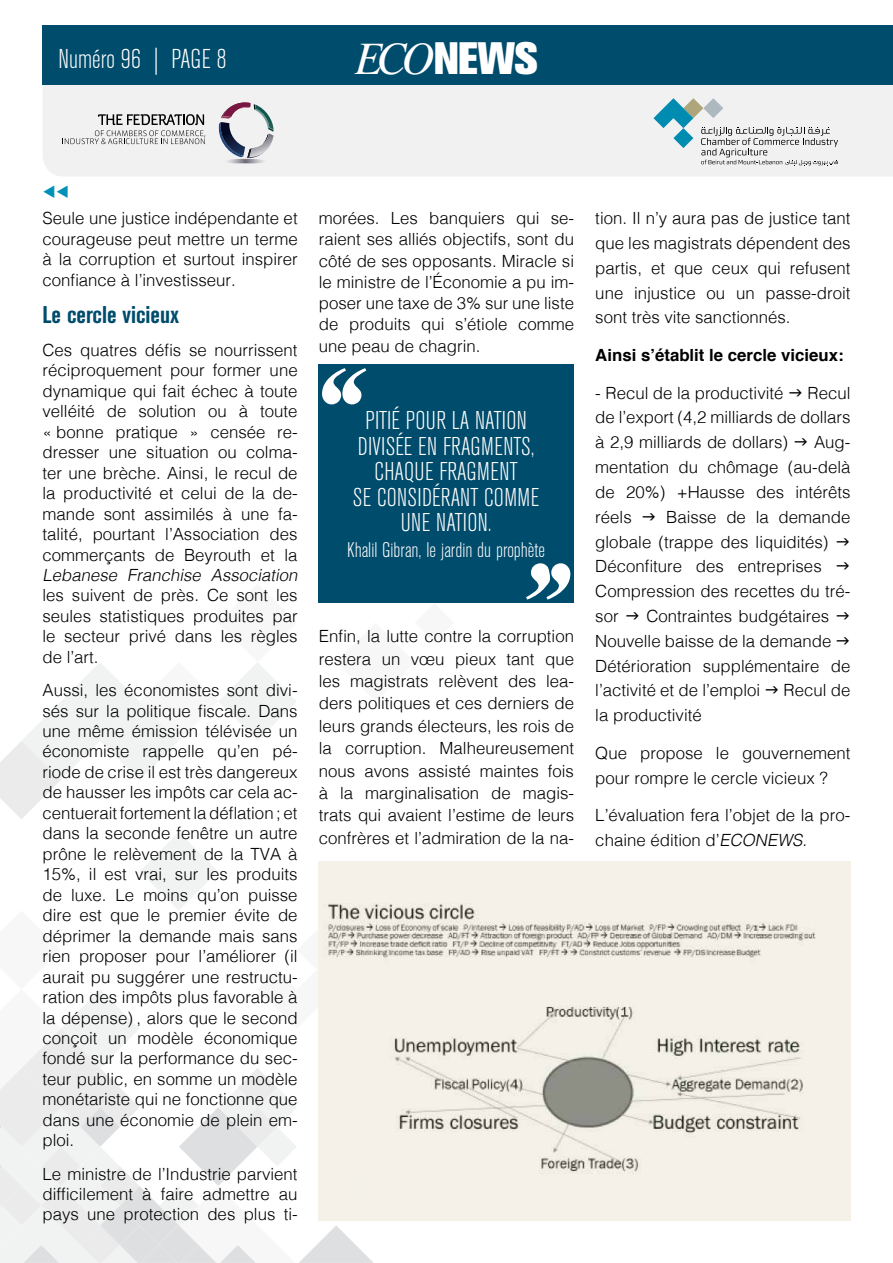
<style>
.page{position:relative;width:893px;height:1263px;background:#fff}
.page>*{position:absolute;margin:0;border:0;box-sizing:border-box;transform-origin:0 0}
.t1{font:800 45px "Akzidenz Grotesk BE";color:#fff}
.t2{font:300 condensed 27px "Akzidenz Grotesk BE";color:#fff}
.t3{font:300 condensed 25.5px/25.5px "Akzidenz Grotesk BE";letter-spacing:.01em;color:#fff;text-align:center}
.t4{font:700 condensed 24px "Akzidenz Grotesk BE";color:#004c6c}
.t5{font:300 condensed 21px "Akzidenz Grotesk BE";color:#fff}
.t6{font:300 16.8px/20.4px "Helvetica";color:#000;text-align:justify}
.t7{font:700 16.8px "Helvetica";color:#000}
.t8{font:italic 300 16.8px "Helvetica";color:#000}
.s1{font-family:"Times";font-weight:400;font-style:italic}
.s2{font-style:italic}
</style>
<div class="page">
<svg style="left:0;top:833px;width:376px;height:430px"></svg>
<svg style="left:0;top:663px;width:296px;height:156px"></svg>
<div style="left:43px;top:26px;width:850px;height:59px;background:#004c6c"></div>
<div style="left:43px;top:85px;width:850px;height:91px;background:#f1f1f2"></div>
<svg style="left:217px;top:102px;width:57px;height:61px"></svg>
<svg style="left:62px;top:114px;width:143px;height:30px"></svg>
<svg style="left:653px;top:98px;width:185px;height:68px"></svg>
<img style="left:319px;top:862px;width:531px;height:358px">
<div style="left:318px;top:364px;width:256px;height:239px;background:#004c6c"></div>
<svg style="left:322px;top:368px;width:44px;height:36px"></svg>
<svg style="left:526px;top:563px;width:44px;height:37px"></svg>
<h2 class="t2" style="left:59px;top:45px;width:169px">Numéro 96 | PAGE 8</h2>
<h1 class="t1" style="left:355px;top:32px;width:185px"><span class="s1">ECO</span> NEWS</h1>
<p class="t6" style="left:43px;top:207px;width:257px">Seule une justice indépendante et courageuse peut mettre un terme à la corruption et surtout inspirer confiance à l’investisseur.</p>
<h3 class="t4" style="left:43px;top:301px;width:138px">Le cercle vicieux</h3>
<p class="t6" style="left:43px;top:339px;width:257px">Ces quatres défis se nourrissent réciproquement pour former une dynamique qui fait échec à toute velléité de solution ou à toute « bonne pratique » censée re&shy;dresser une situation ou colma&shy;ter une brèche. Ainsi, le recul de la productivité et celui de la de&shy;mande sont assimilés à une fa&shy;talité, pourtant l’Association des commerçants de Beyrouth et la</p>
<p class="t8" style="left:43px;top:561px;width:261px">Lebanese Franchise Association</p>
<p class="t6" style="left:43px;top:584px;width:257px">les suivent de près. Ce sont les seules statistiques produites par le secteur privé dans les règles de l’art.</p>
<p class="t6" style="left:43px;top:679px;width:257px">Aussi, les économistes sont divi&shy;sés sur la politique fiscale. Dans une même émission télévisée un économiste rappelle qu’en pé&shy;riode de crise il est très dangereux de hausser les impôts car cela ac&shy;centuerait fortement la déflation ; et dans la seconde fenêtre un autre prône le relèvement de la TVA à 15%, il est vrai, sur les produits de luxe. Le moins qu’on puisse dire est que le premier évite de déprimer la demande mais sans rien proposer pour l’améliorer (il aurait pu suggérer une restructu&shy;ration des impôts plus favorable à la dépense) , alors que le second conçoit un modèle économique fondé sur la performance du sec&shy;teur public, en somme un modèle monétariste qui ne fonctionne que dans une économie de plein em&shy;ploi.</p>
<p class="t6" style="left:43px;top:1162px;width:257px">Le ministre de l’Industrie parvient difficilement à faire admettre au pays une protection des plus ti-</p>
<p class="t6" style="left:319px;top:206px;width:257px;line-height:21.1px">morées. Les banquiers qui se&shy;raient ses alliés objectifs, sont du côté de ses opposants. Miracle si le ministre de l’Économie a pu im&shy;poser une taxe de 3% sur une liste de produits qui s’étiole comme une peau de chagrin.</p>
<h3 class="t3" style="left:353px;top:408px;width:188px">PITIÉ POUR LA NATION<br>DIVISÉE EN FRAGMENTS,<br>CHAQUE FRAGMENT<br>SE CONSIDÉRANT COMME<br>UNE NATION.</h3>
<p class="t5" style="left:347px;top:538px;width:199px">Khalil Gibran, le jardin du prophète</p>
<p class="t6" style="left:319px;top:624px;width:257px;line-height:22.4px">Enfin, la lutte contre la corruption restera un vœu pieux tant que les magistrats relèvent des lea&shy;ders politiques et ces derniers de leurs grands électeurs, les rois de la corruption. Malheureusement nous avons assisté maintes fois à la marginalisation de magis&shy;trats qui avaient l’estime de leurs confrères et l’admiration de la na-</p>
<p class="t6" style="left:595px;top:205px;width:257px;line-height:24.8px">tion. Il n’y aura pas de justice tant que les magistrats dépendent des partis, et que ceux qui refusent une injustice ou un passe-droit sont très vite sanctionnés.</p>
<p class="t7" style="left:595px;top:342px;width:250px">Ainsi s’établit le cercle vicieux:</p>
<p class="t6" style="left:595px;top:381px;width:190px">- Recul de la productivité</p>
<p class="t6" style="left:595px;top:379px;width:257px;line-height:24.8px;text-indent:212px">Recul de l’export (4,2 milliards de dollars à 2,9 milliards de dollars)</p>
<p class="t6" style="left:595px;top:429px;width:257px;line-height:24.8px;text-indent:219px">Aug&shy;mentation du chômage (au-delà de 20%) +Hausse des intérêts réels</p>
<p class="t6" style="left:595px;top:503px;width:257px;line-height:24.8px;text-align:left;text-indent:71px">Baisse de la demande globale (trappe des liquidités)<br>Déconfiture des entreprises<br>Compression des recettes du tré&shy;sor</p>
<p class="t6" style="left:595px;top:602px;width:257px;line-height:24.8px;text-align:left;text-indent:51px">Contraintes budgétaires<br>Nouvelle baisse de la demande<br>Détérioration supplémentaire de l’activité et de l’emploi</p>
<p class="t6" style="left:784px;top:679px;width:68px">Recul de</p>
<p class="t6" style="left:595px;top:704px;width:108px">la productivité</p>
<p class="t6" style="left:595px;top:739px;width:257px;line-height:24.8px">Que propose le gouvernement pour rompre le cercle vicieux ?</p>
<p class="t6" style="left:595px;top:802px;width:257px;line-height:24.8px">L’évaluation fera l’objet de la pro&shy;chaine édition d’<span class="s2">ECONEWS</span>.</p>
</div>
